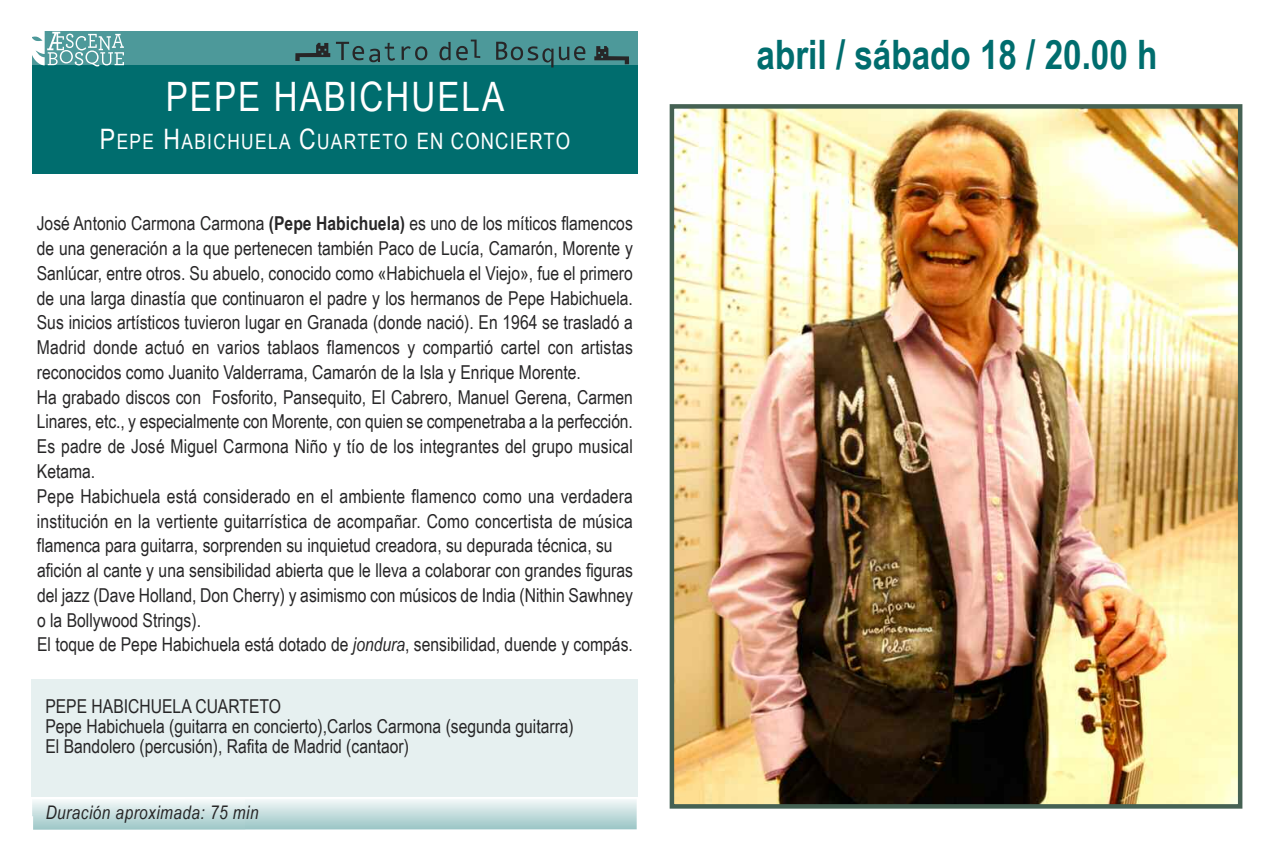
<style>
.page{position:relative;width:1276px;height:862px;background:#fff}
.page>*{position:absolute;margin:0;border:0;box-sizing:border-box;transform-origin:0 0}
.t1{font:700 40.5px "Arial Narrow";color:#006d6e}
.t2{font:40.5px "Arial Narrow";letter-spacing:.05em;color:#fff}
.t3{font:21.15px "Arial Narrow";letter-spacing:.065em;color:#fff}
.t4{font:19.12px/24.8px "Arial Narrow";color:#272627}
.t5{font:italic 18.68px "Arial Narrow";letter-spacing:.025em;color:#272627}
.s1{font-size:28.12px}
.s2{font-size:22.5px}
.s3{font-weight:700}
.s4{font-style:italic}
</style>
<div class="page">
<div style="left:32px;top:32px;width:605px;height:142px;background:#006d6e"></div>
<div style="left:32px;top:32px;width:605px;height:33px;background:#4d999a"></div>
<img style="left:674px;top:109px;width:563px;height:694px">
<div style="left:669px;top:104px;width:573px;height:704px;border:4px solid #456153"></div>
<svg style="left:295px;top:40px;width:334px;height:27px"></svg>
<svg style="left:32px;top:31px;width:92px;height:35px"></svg>
<div style="left:32px;top:679px;width:606px;height:117px;background:#e6f0f0"></div>
<h1 class="t2" style="left:166px;top:73px;width:340px">pepe habichuela</h1>
<p class="t3" style="left:100px;top:129px;width:471px"><span class="s1">p</span>epe <span class="s1">h</span>abichuela <span class="s1">c</span>uarteto <span class="s2">eN coNcierto</span></p>
<p class="t4" style="left:37px;top:211px;width:598px">José antonio carmona carmona <span class="s3">(Pepe Habichuela)</span> es uno de los míticos flamencos de una generación a la que pertenecen también paco de lucía, camarón, Morente y Sanlúcar, entre otros. Su abuelo, conocido como «habichuela el Viejo», fue el primero de una larga dinastía que continuaron el padre y los hermanos de pepe habichuela.<br>Sus inicios artísticos tuvieron lugar en Granada (donde nació). en 1964 se trasladó a Madrid donde actuó en varios tablaos flamencos y compartió cartel con artistas reconocidos como Juanito Valderrama, camarón de la isla y enrique Morente.<br>ha grabado discos con Fosforito, pansequito, el cabrero, Manuel Gerena, carmen linares, etc., y especialmente con Morente, con quien se compenetraba a la perfección. es padre de José Miguel carmona Niño y tío de los integrantes del grupo musical Ketama.<br>pepe habichuela está considerado en el ambiente flamenco como una verdadera institución en la vertiente guitarrística de acompañar. como concertista de música flamenca para guitarra, sorprenden su inquietud creadora, su depurada técnica, su afición al cante y una sensibilidad abierta que le lleva a colaborar con grandes figuras del jazz (Dave holland, Don cherry) y asimismo con músicos de india (Nithin Sawhney o la bollywood Strings).<br>el toque de pepe habichuela está dotado de <span class="s4">jondura</span>, sensibilidad, duende y compás.</p>
<p class="t4" style="left:45px;top:695px;width:530px;line-height:20.2px">pepe habichuela cuarteto<br>pepe habichuela (guitarra en concierto),carlos carmona (segunda guitarra) el bandolero (percusión), rafita de Madrid (cantaor)</p>
<p class="t5" style="left:46px;top:801px;width:214px">Duración aproximada: 75 min</p>
<h1 class="t1" style="left:756px;top:31px;width:402px">abril / sábado 18 / 20.00 h</h1>
</div>
